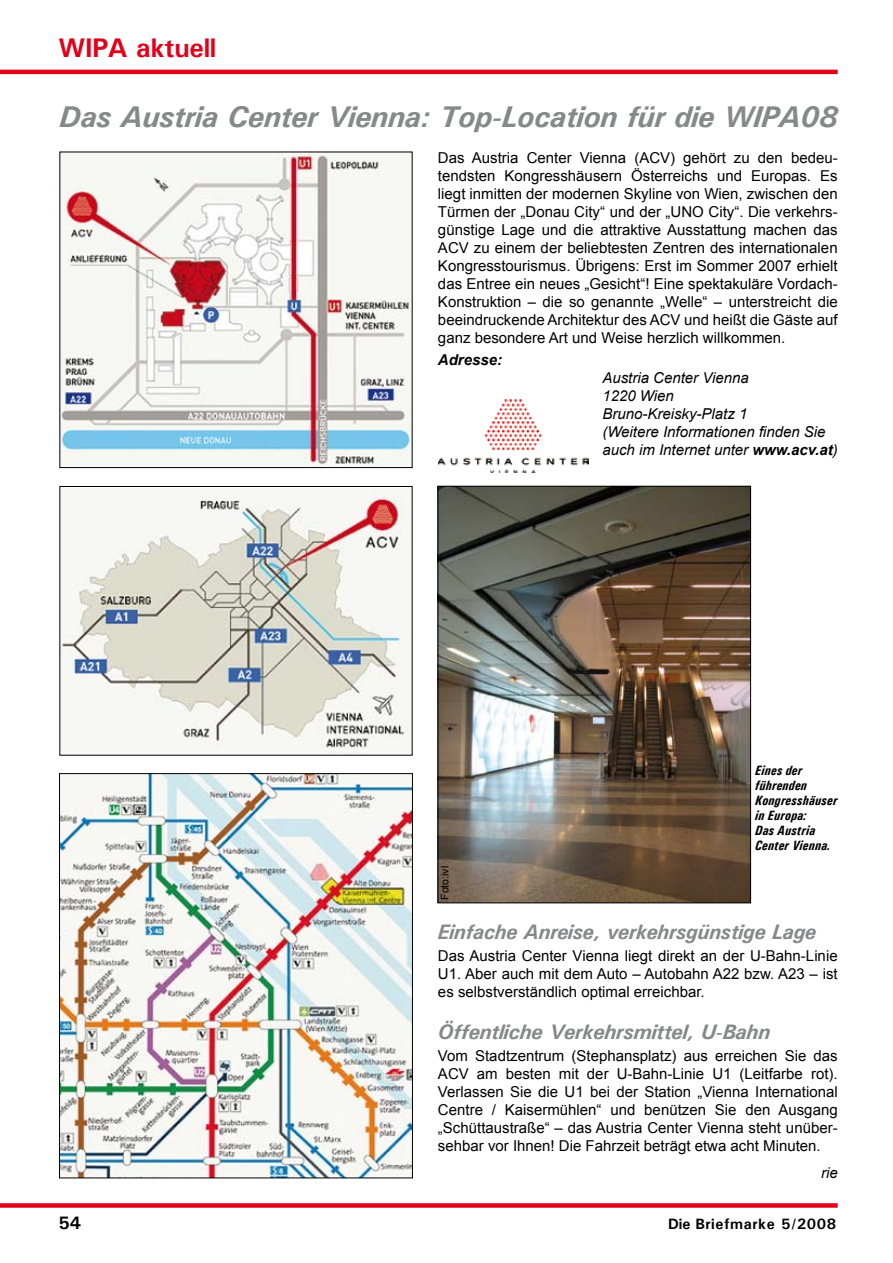
<style>
.page{position:relative;width:893px;height:1263px;background:#fff}
.page>*{position:absolute;margin:0;border:0;box-sizing:border-box;transform-origin:0 0}
.t1{font:italic 700 30px "Univers";letter-spacing:-.01em;color:#87888a}
.t2{font:700 27px "Univers";letter-spacing:-.01em;color:#e2001a}
.t3{font:italic 700 21px "Univers";letter-spacing:-.01em;color:#87888a}
.t4{font:700 18px "Univers";color:#000}
.t5{font:15px/18px "Arial";color:#000;text-align:justify}
.t6{font:italic 15px/18px "Arial";color:#000}
.t7{font:700 15px "Univers";letter-spacing:.04em;color:#000}
.t8{font:italic 700 15px "Arial";color:#000}
.t9{font:italic 700 condensed 13.5px/15px "Univers";letter-spacing:.01em;color:#000}
.t10{font:10.5px "Arial";color:#000}
.s1{font-weight:700}
</style>
<div class="page">
<div style="left:0;top:1203px;width:838px;height:5px;background:#e2001a"></div>
<hr style="left:0;top:70px;width:838px;height:4px;background:#e2001a">
<img style="left:438px;top:400px;width:151px;height:72px">
<img style="left:62px;top:488px;width:348px;height:265px">
<img style="left:59px;top:152px;width:351px;height:316px">
<img style="left:61px;top:775px;width:350px;height:401px">
<div style="left:59px;top:773px;width:354px;height:405px;border:1px solid #000"></div>
<img style="left:440px;top:488px;width:309px;height:413px">
<div style="left:438px;top:486px;width:313px;height:417px;border:1px solid #000"></div>
<h2 class="t2" style="left:58px;top:30px;width:159px">WIPA aktuell</h2>
<h1 class="t1" style="left:60px;top:98px;width:780px">Das Austria Center Vienna: Top-Location für die WIPA08</h1>
<p class="t5" style="left:438px;top:148px;width:401px">Das Austria Center Vienna (ACV) gehört zu den bedeu&shy;tendsten Kongresshäusern Österreichs und Europas. Es liegt inmitten der modernen Skyline von Wien, zwischen den Türmen der „Donau City“ und der „UNO City“. Die verkehrs&shy;günstige Lage und die attraktive Ausstattung machen das ACV zu einem der beliebtesten Zentren des internationalen Kongresstourismus. Übrigens: Erst im Sommer 2007 erhielt das Entree ein neues „Gesicht“! Eine spektakuläre Vordach-Konstruktion – die so genannte „Welle“ – unterstreicht die beeindruckende Architektur des ACV und heißt die Gäste auf ganz besondere Art und Weise herzlich willkommen.</p>
<p class="t8" style="left:438px;top:350px;width:66px">Adresse:</p>
<p class="t6" style="left:602px;top:369px;width:237px">Austria Center Vienna<br>1220 Wien<br>Bruno-Kreisky-Platz 1<br>(Weitere Informationen finden Sie auch im Internet unter <span class="s1">www.acv.at</span>)</p>
<p class="t10" style="left:438px;top:900px;width:35px;rotate:-90deg">Foto:ivl</p>
<p class="t9" style="left:755px;top:762px;width:84px">Eines der führenden<br>Kongresshäuser in Europa:<br>Das Austria<br>Center Vienna.</p>
<h3 class="t3" style="left:438px;top:918px;width:380px">Einfache Anreise, verkehrsgünstige Lage</h3>
<p class="t5" style="left:438px;top:947px;width:401px">Das Austria Center Vienna liegt direkt an der U-Bahn-Linie U1. Aber auch mit dem Auto – Autobahn A22 bzw. A23 – ist es selbstverständlich optimal erreichbar.</p>
<h3 class="t3" style="left:438px;top:1019px;width:334px">Öffentliche Verkehrsmittel, U-Bahn</h3>
<p class="t5" style="left:438px;top:1047px;width:401px">Vom Stadtzentrum (Stephansplatz) aus erreichen Sie das ACV am besten mit der U-Bahn-Linie U1 (Leitfarbe rot).<br>Verlassen Sie die U1 bei der Station „Vienna International Centre / Kaisermühlen“ und benützen Sie den Ausgang „Schüttaustraße“ – das Austria Center Vienna steht unüber&shy;sehbar vor Ihnen! Die Fahrzeit beträgt etwa acht Minuten.</p>
<p class="t6" style="left:821px;top:1164px;width:18px">rie</p>
<p class="t4" style="left:58px;top:1211px;width:24px">54</p>
<p class="t7" style="left:668px;top:1214px;width:170px">Die Briefmarke 5/2008</p>
</div>
